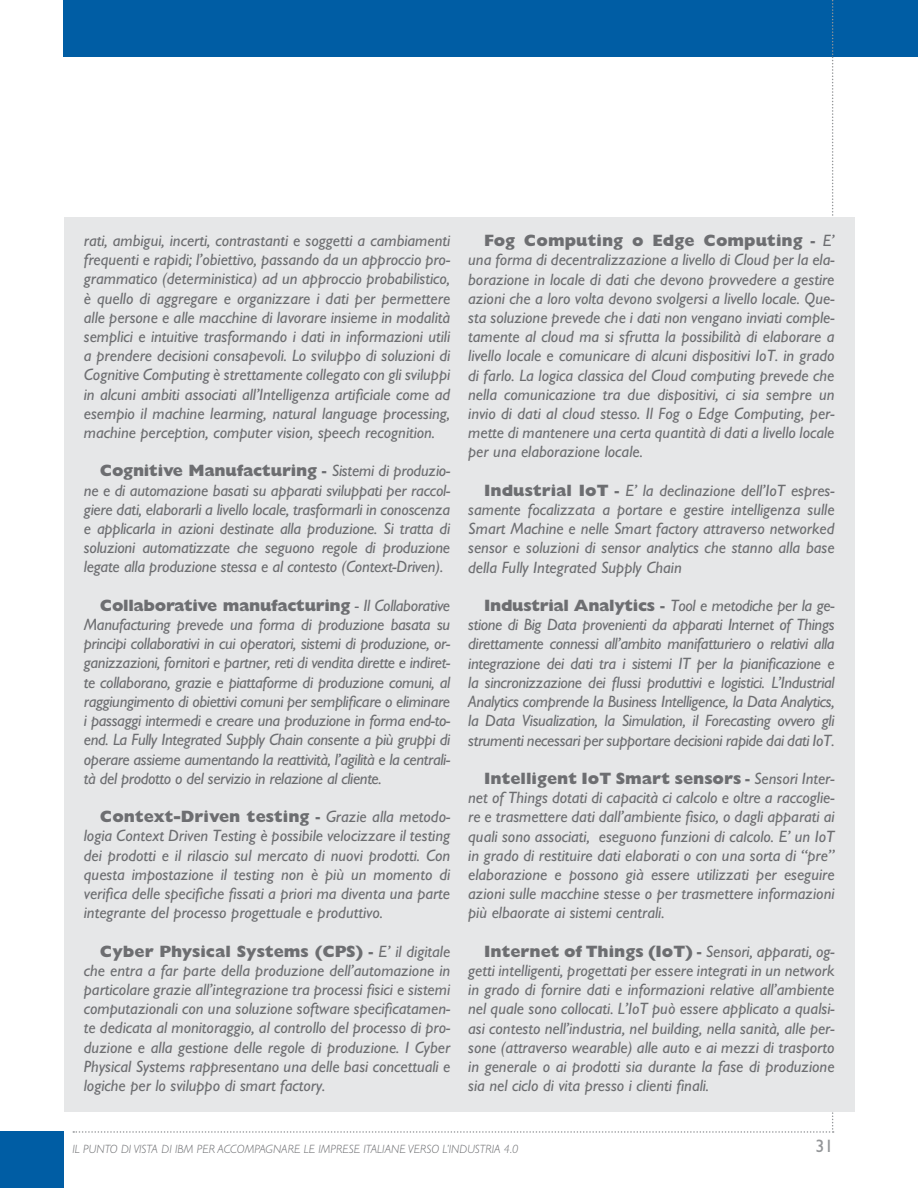
<style>
.page{position:relative;width:918px;height:1188px;background:#fff}
.page>*{position:absolute;margin:0;border:0;box-sizing:border-box;transform-origin:0 0}
.t1{font:18px "Gill Sans";color:#939598}
.t2{font:italic 16.5px/19.2px "Gill Sans";color:#6d6e71;text-align:justify}
.t3{font:italic 300 12px "Gill Sans";color:#6d6e71}
.s1{font-weight:800;font-style:normal}
.s2{font-weight:700;font-style:normal}
</style>
<div class="page">
<div style="left:63px;top:0;width:855px;height:57px;background:#005da4"></div>
<div style="left:0;top:1131px;width:63px;height:57px;background:#005da4"></div>
<div style="left:64px;top:217px;width:790px;height:894px;background:#e6e7e8"></div>
<p class="t2" style="left:84px;top:231px;width:368px">rati, ambigui, incerti, contrastanti e soggetti a cambiamenti frequenti e rapidi; l’obiettivo, passando da un approccio pro&shy;grammatico (deterministica) ad un approccio probabilistico, è quello di aggregare e organizzare i dati per permettere alle persone e alle macchine di lavorare insieme in modalità semplici e intuitive trasformando i dati in informazioni utili a prendere decisioni consapevoli. Lo sviluppo di soluzioni di Cognitive Computing è strettamente collegato con gli sviluppi in alcuni ambiti associati all’Intelligenza artificiale come ad esempio il machine learming, natural language processing, machine perception, computer vision, speech recognition.</p>
<p class="t2" style="left:84px;top:461px;width:368px;text-indent:16px"><span class="s1">Cognitive Manufacturing</span> <span class="s2">-</span> Sistemi di produzio&shy;ne e di automazione basati su apparati sviluppati per raccol&shy;giere dati, elaborarli a livello locale, trasformarli in conoscenza e applicarla in azioni destinate alla produzione. Si tratta di soluzioni automatizzate che seguono regole di produzione legate alla produzione stessa e al contesto (Context-Driven).</p>
<p class="t2" style="left:84px;top:596px;width:368px;text-indent:16px"><span class="s1">Collaborative manufacturing</span> - Il Collaborative Manufacturing prevede una forma di produzione basata su principi collaborativi in cui operatori, sistemi di produzione, or&shy;ganizzazioni, fornitori e partner, reti di vendita dirette e indiret&shy;te collaborano, grazie e piattaforme di produzione comuni, al raggiungimento di obiettivi comuni per semplificare o eliminare i passaggi intermedi e creare una produzione in forma end-to&shy;end. La Fully Integrated Supply Chain consente a più gruppi di operare assieme aumentando la reattività, l’agilità e la centrali&shy;tà del prodotto o del servizio in relazione al cliente.</p>
<p class="t2" style="left:84px;top:807px;width:368px;text-indent:16px"><span class="s1">Context-Driven testing</span> <span class="s2">-</span> Grazie alla metodo&shy;logia Context Driven Testing è possibile velocizzare il testing dei prodotti e il rilascio sul mercato di nuovi prodotti. Con questa impostazione il testing non è più un momento di verifica delle specifiche fissati a priori ma diventa una parte integrante del processo progettuale e produttivo.</p>
<p class="t2" style="left:84px;top:941px;width:368px;text-indent:16px"><span class="s1">Cyber Physical Systems (CPS)</span> <span class="s2">-</span> E’ il digitale che entra a far parte della produzione dell’automazione in particolare grazie all’integrazione tra processi fisici e sistemi computazionali con una soluzione software specificatamen&shy;te dedicata al monitoraggio, al controllo del processo di pro&shy;duzione e alla gestione delle regole di produzione. I Cyber Physical Systems rappresentano una delle basi concettuali e logiche per lo sviluppo di smart factory.</p>
<p class="t2" style="left:468px;top:231px;width:368px;text-indent:16px"><span class="s1">Fog Computing o Edge Computing</span> <span class="s2">-</span> E’ una forma di decentralizzazione a livello di Cloud per la ela&shy;borazione in locale di dati che devono provvedere a gestire azioni che a loro volta devono svolgersi a livello locale. Que&shy;sta soluzione prevede che i dati non vengano inviati comple&shy;tamente al cloud ma si sfrutta la possibilità di elaborare a livello locale e comunicare di alcuni dispositivi IoT. in grado di farlo. La logica classica del Cloud computing prevede che nella comunicazione tra due dispositivi, ci sia sempre un invio di dati al cloud stesso. Il Fog o Edge Computing, per&shy;mette di mantenere una certa quantità di dati a livello locale per una elaborazione locale.</p>
<p class="t2" style="left:468px;top:481px;width:368px;text-indent:16px"><span class="s1">Industrial IoT</span> <span class="s2">-</span> E’ la declinazione dell’IoT espres&shy;samente focalizzata a portare e gestire intelligenza sulle Smart Machine e nelle Smart factory attraverso networked sensor e soluzioni di sensor analytics che stanno alla base della Fully Integrated Supply Chain</p>
<p class="t2" style="left:468px;top:596px;width:368px;text-indent:16px"><span class="s1">Industrial Analytics</span> <span class="s2">-</span> Tool e metodiche per la ge&shy;stione di Big Data provenienti da apparati Internet of Things direttamente connessi all’ambito manifatturiero o relativi alla integrazione dei dati tra i sistemi IT per la pianificazione e la sincronizzazione dei flussi produttivi e logistici. L’Industrial Analytics comprende la Business Intelligence, la Data Analytics, la Data Visualization, la Simulation, il Forecasting ovvero gli strumenti necessari per supportare decisioni rapide dai dati IoT.</p>
<p class="t2" style="left:468px;top:769px;width:368px;text-indent:16px"><span class="s1">Intelligent IoT Smart sensors</span> <span class="s2">-</span> Sensori Inter&shy;net of Things dotati di capacità ci calcolo e oltre a raccoglie&shy;re e trasmettere dati dall’ambiente fisico, o dagli apparati ai quali sono associati, eseguono funzioni di calcolo. E’ un IoT in grado di restituire dati elaborati o con una sorta di “pre” elaborazione e possono già essere utilizzati per eseguire azioni sulle macchine stesse o per trasmettere informazioni più elbaorate ai sistemi centrali.</p>
<p class="t2" style="left:468px;top:942px;width:368px;text-indent:16px"><span class="s1">Internet of Things (IoT)</span> <span class="s2">-</span> Sensori, apparati, og&shy;getti intelligenti, progettati per essere integrati in un network in grado di fornire dati e informazioni relative all’ambiente nel quale sono collocati. L’IoT può essere applicato a qualsi&shy;asi contesto nell’industria, nel building, nella sanità, alle per&shy;sone (attraverso wearable) alle auto e ai mezzi di trasporto in generale o ai prodotti sia durante la fase di produzione sia nel ciclo di vita presso i clienti finali.</p>
<p class="t3" style="left:72px;top:1142px;width:447px">IL PUNTO DI VISTA DI IBM PER ACCOMPAGNARE LE IMPRESE ITALIANE VERSO L’INDUSTRIA 4.0</p>
<p class="t1" style="left:815px;top:1136px;width:19px">31</p>
</div>
